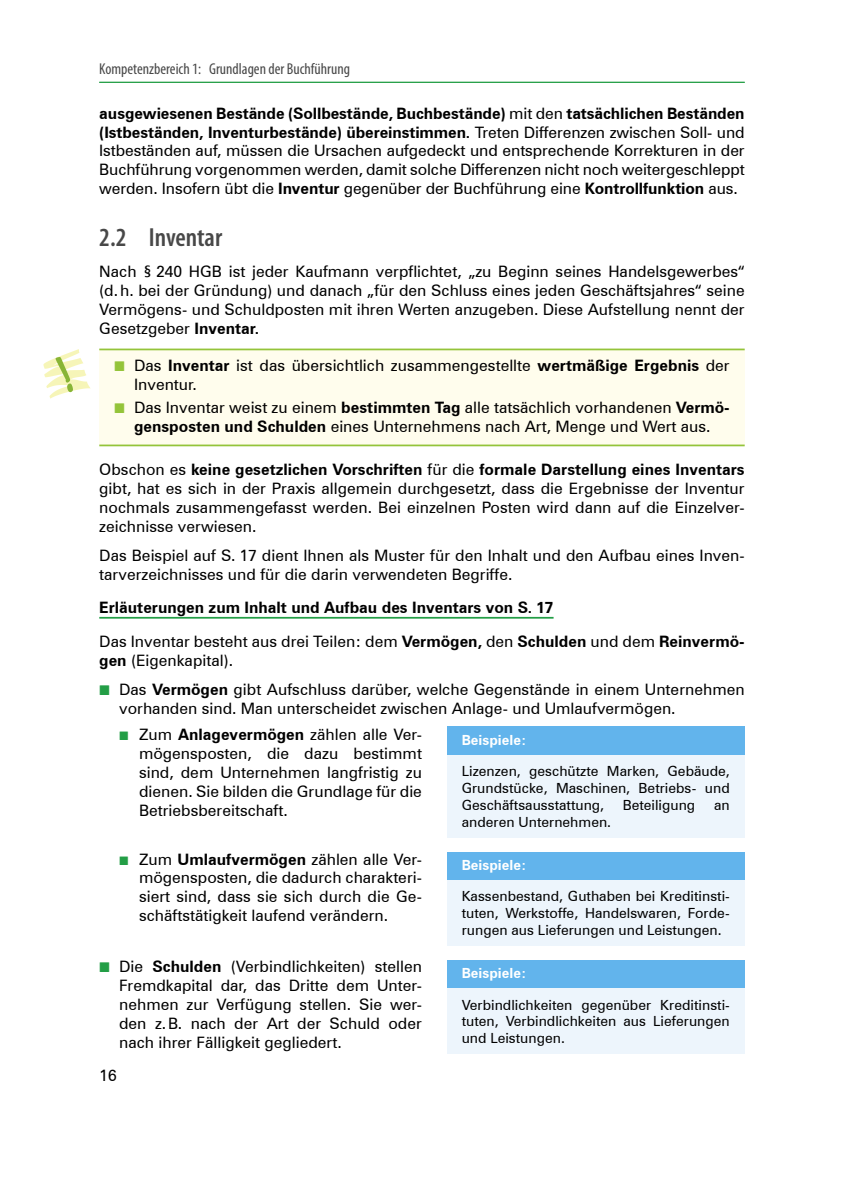
<style>
.page{position:relative;width:844px;height:1191px;background:#fff}
.page>*{position:absolute;margin:0;border:0;box-sizing:border-box;transform-origin:0 0}
.t1{font:600 condensed 26.25px "Myriad Pro";color:#484848}
.Fließtext{font:15.75px/18.9px "Zurich BT";color:#000;text-align:justify}
.Erlaeuterungen{font:700 15.75px "Zurich BT";color:#000}
.Kolumnentitel_links{font:condensed 15.75px "Myriad Pro";color:#484848}
.t2{font:14px/16.8px "Zurich BT";color:#000;text-align:justify}
.t3{font:700 14px "Zurich BT";color:#fff}
.s1{font-weight:700}
.s2{font-family:"Uni Math";font-size:14px;color:#94c43a}
.s3{font-family:"Uni Math";font-size:14px;color:#239e46}
.s4{font-family:"Uni Math";font-size:12.25px;color:#239e46}
</style>
<div class="page">
<hr style="left:99px;top:82px;width:645px;height:1px;background:#239e46">
<hr style="left:99px;top:617px;width:454px;height:1px;background:#239e46">
<div style="left:99px;top:349px;width:645px;height:96px;background:#fffded"></div>
<hr style="left:99px;top:348px;width:645px;height:2px;background:#94c43a">
<hr style="left:99px;top:444px;width:645px;height:2px;background:#94c43a">
<svg style="left:43px;top:349px;width:48px;height:49px"></svg>
<div style="left:446px;top:726px;width:298px;height:29px;background:#62b4ec"></div>
<div style="left:446px;top:755px;width:298px;height:82px;background:#edf5fc"></div>
<div style="left:446px;top:851px;width:298px;height:29px;background:#62b4ec"></div>
<div style="left:446px;top:880px;width:298px;height:65px;background:#edf5fc"></div>
<div style="left:446px;top:959px;width:298px;height:29px;background:#62b4ec"></div>
<div style="left:446px;top:988px;width:298px;height:66px;background:#edf5fc"></div>
<p class="Kolumnentitel_links" style="left:99px;top:60px;width:252px">Kompetenzbereich 1: Grundlagen der Buchführung</p>
<p class="Fließtext" style="left:99px;top:103px;width:646px"><span class="s1">ausgewiesenen Bestände (Sollbestände, Buchbestände)</span> mit den <span class="s1">tatsächlichen Beständen (Istbeständen, Inventurbestände) übereinstimmen.</span> Treten Differenzen zwischen Soll- und Istbeständen auf, müssen die Ursachen aufgedeckt und entsprechende Korrekturen in der Buchführung vorgenommen werden, damit solche Differenzen nicht noch weitergeschleppt werden. Insofern übt die <span class="s1">Inventur</span> gegenüber der Buchführung eine <span class="s1">Kontrollfunktion</span> aus.</p>
<p class="t1" style="left:99px;top:223px;width:124px">2.2 Inventar</p>
<p class="Fließtext" style="left:99px;top:262px;width:646px">Nach § 240 HGB ist jeder Kaufmann verpflichtet, „zu Beginn seines Handelsgewerbes“ (d.h. bei der Gründung) und danach „für den Schluss eines jeden Geschäftsjahres“ seine Vermögens- und Schuldposten mit ihren Werten anzugeben. Diese Aufstellung nennt der Gesetzgeber <span class="s1">Inventar.</span></p>
<p class="Fließtext" style="left:134px;top:356px;width:597px;text-indent:-20px"><span class="s2">■</span> Das <span class="s1">Inventar</span> ist das übersichtlich zusammengestellte <span class="s1">wertmäßige Ergebnis</span> der<br>Inventur.</p>
<p class="Fließtext" style="left:114px;top:397px;width:617px;text-align:center"><span class="s2">■</span> Das Inventar weist zu einem <span class="s1">bestimmten Tag</span> alle tatsächlich vorhandenen <span class="s1">Vermö&shy;gensposten und Schulden</span> eines Unternehmens nach Art, Menge und Wert aus.</p>
<p class="Fließtext" style="left:99px;top:460px;width:646px">Obschon es <span class="s1">keine gesetzlichen Vorschriften</span> für die <span class="s1">formale Darstellung eines Inventars </span>gibt, hat es sich in der Praxis allgemein durchgesetzt, dass die Ergebnisse der Inventur nochmals zusammengefasst werden. Bei einzelnen Posten wird dann auf die Einzelver&shy;zeichnisse verwiesen.</p>
<p class="Fließtext" style="left:99px;top:545px;width:646px">Das Beispiel auf S. 17 dient Ihnen als Muster für den Inhalt und den Aufbau eines Inven&shy;tarverzeichnisses und für die darin verwendeten Begriffe.</p>
<p class="Erlaeuterungen" style="left:99px;top:598px;width:455px">Erläuterungen zum Inhalt und Aufbau des Inventars von S. 17</p>
<p class="Fließtext" style="left:99px;top:632px;width:646px">Das Inventar besteht aus drei Teilen: dem <span class="s1">Vermögen,</span> den <span class="s1">Schulden</span> und dem <span class="s1">Reinvermö&shy;gen</span> (Eigenkapital).</p>
<p class="Fließtext" style="left:119px;top:679px;width:627px;text-indent:-20px"><span class="s3">■</span> Das <span class="s1">Vermögen</span> gibt Aufschluss darüber, welche Gegenstände in einem Unternehmen vorhanden sind. Man unterscheidet zwischen Anlage- und Umlaufvermögen.</p>
<p class="Fließtext" style="left:139px;top:725px;width:284px;text-indent:-20px"><span class="s4">■</span> Zum <span class="s1">Anlagevermögen</span> zählen alle Ver&shy;mögensposten, die dazu bestimmt sind, dem Unternehmen langfristig zu dienen. Sie bilden die Grundlage für die Betriebsbereitschaft.</p>
<p class="Fließtext" style="left:139px;top:849px;width:284px;text-indent:-20px"><span class="s4">■</span> Zum <span class="s1">Umlaufvermögen</span> zählen alle Ver&shy;mögensposten, die dadurch charakteri&shy;siert sind, dass sie sich durch die Ge&shy;schäftstätigkeit laufend verändern.</p>
<p class="Fließtext" style="left:119px;top:957px;width:304px;text-indent:-20px"><span class="s3">■</span> Die <span class="s1">Schulden</span> (Verbindlichkeiten) stellen Fremdkapital dar, das Dritte dem Unter&shy;nehmen zur Verfügung stellen. Sie wer&shy;den z.B. nach der Art der Schuld oder nach ihrer Fälligkeit gegliedert.</p>
<p class="t3" style="left:461px;top:731px;width:66px">Beispiele:</p>
<p class="t2" style="left:461px;top:763px;width:269px">Lizenzen, geschützte Marken, Gebäude, Grundstücke, Maschinen, Betriebs- und Geschäftsausstattung,</p>
<p class="t2" style="left:622px;top:796px;width:74px">Beteiligung</p>
<p class="t2" style="left:714px;top:796px;width:17px">an</p>
<p class="t2" style="left:461px;top:813px;width:151px">anderen Unternehmen.</p>
<p class="t3" style="left:461px;top:856px;width:66px">Beispiele:</p>
<p class="t2" style="left:461px;top:888px;width:269px">Kassenbestand, Guthaben bei Kreditinsti&shy;tuten, Werkstoffe, Handelswaren, Forde&shy;rungen aus Lieferungen und Leistungen.</p>
<p class="t3" style="left:461px;top:964px;width:66px">Beispiele:</p>
<p class="t2" style="left:461px;top:996px;width:269px">Verbindlichkeiten gegenüber Kreditinsti&shy;tuten, Verbindlichkeiten aus Lieferungen und Leistungen.</p>
<p class="Fließtext" style="left:99px;top:1066px;width:19px">16</p>
</div>
